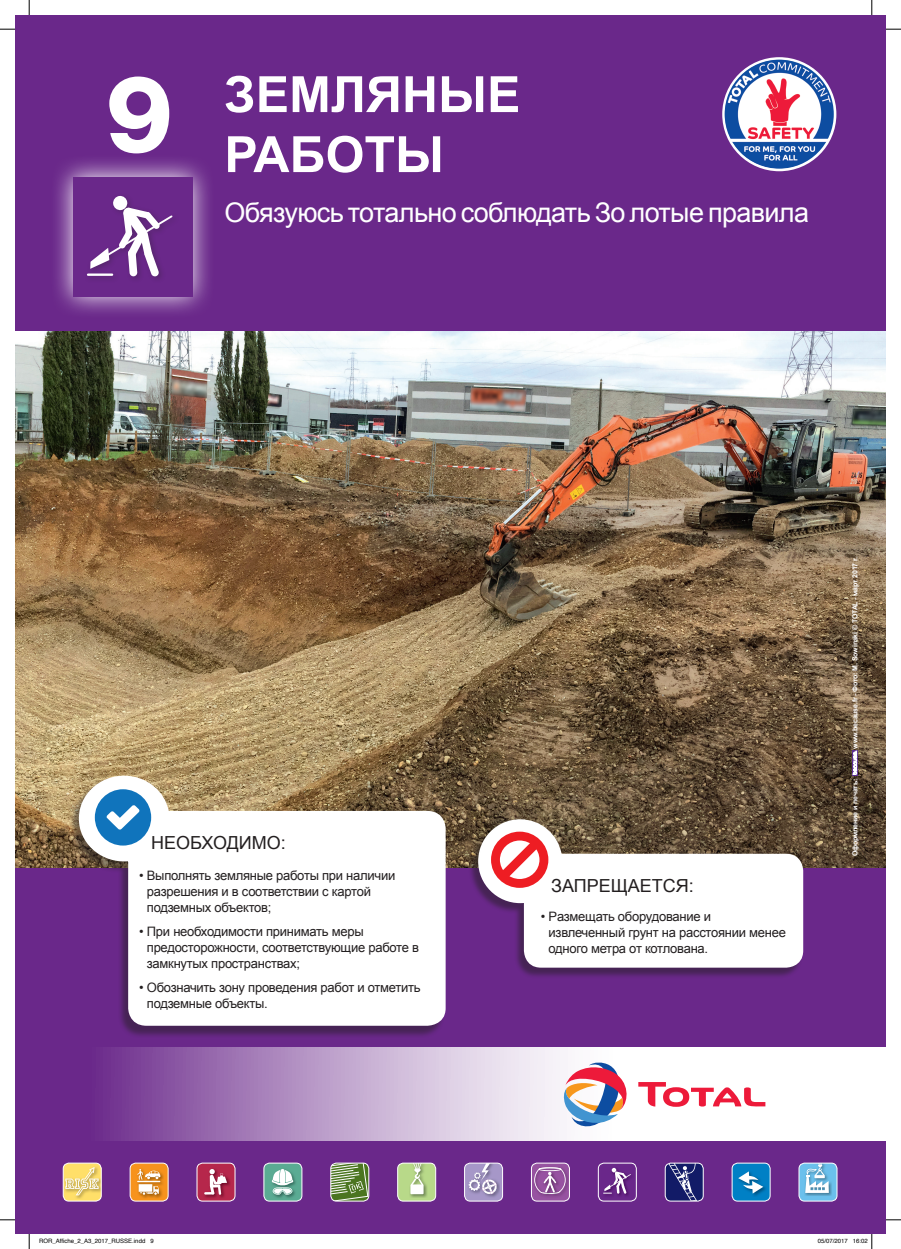
<style>
.page{position:relative;width:901px;height:1249px;background:#fff}
.page>*{position:absolute;margin:0;border:0;box-sizing:border-box;transform-origin:0 0}
.t1{font:800 107.6px "Helvetica Neue LT Std";color:#fff}
.titre{font:700 50px "Arial";color:#fff}
.t2{font:27px "Arial";letter-spacing:-.025em;color:#fff}
.t3{font:18px "Arial";color:#231f20}
.txt_russe{font:13px/16px "Arial";letter-spacing:-.02em;color:#231f20}
.t4{font:700 7px "Arial";letter-spacing:-.02em;color:#fff}
.t5{font:6px "Helvetica";color:#000}
</style>
<div class="page">
<div style="left:15px;top:15px;width:870px;height:1219px;background:#6a288a"></div>
<svg style="left:63px;top:1163px;width:38px;height:37px"></svg>
<div style="left:63px;top:1163px;width:39px;height:39px;border:1px solid #fff;border-radius:6px"></div>
<svg style="left:130px;top:1163px;width:38px;height:38px"></svg>
<div style="left:130px;top:1163px;width:38px;height:39px;border:1px solid #fff;border-radius:6px"></div>
<svg style="left:198px;top:1163px;width:37px;height:38px"></svg>
<div style="left:196px;top:1163px;width:39px;height:39px;border:1px solid #fff;border-radius:6px"></div>
<svg style="left:264px;top:1163px;width:38px;height:38px"></svg>
<div style="left:263px;top:1163px;width:39px;height:39px;border:1px solid #fff;border-radius:6px"></div>
<svg style="left:331px;top:1163px;width:37px;height:38px"></svg>
<div style="left:330px;top:1163px;width:39px;height:39px;border:1px solid #fff;border-radius:6px"></div>
<svg style="left:397px;top:1163px;width:38px;height:38px"></svg>
<div style="left:397px;top:1163px;width:39px;height:39px;border:1px solid #fff;border-radius:6px"></div>
<svg style="left:464px;top:1163px;width:38px;height:37px"></svg>
<div style="left:464px;top:1163px;width:39px;height:39px;border:1px solid #fff;border-radius:6px"></div>
<svg style="left:531px;top:1163px;width:38px;height:38px"></svg>
<div style="left:531px;top:1163px;width:38px;height:39px;border:1px solid #fff;border-radius:6px"></div>
<svg style="left:599px;top:1163px;width:37px;height:38px"></svg>
<div style="left:597px;top:1163px;width:39px;height:39px;border:1px solid #fff;border-radius:6px"></div>
<svg style="left:666px;top:1163px;width:37px;height:38px"></svg>
<div style="left:664px;top:1163px;width:39px;height:39px;border:1px solid #fff;border-radius:6px"></div>
<svg style="left:733px;top:1163px;width:36px;height:38px"></svg>
<div style="left:731px;top:1163px;width:39px;height:39px;border:1px solid #fff;border-radius:6px"></div>
<svg style="left:800px;top:1163px;width:36px;height:38px"></svg>
<div style="left:798px;top:1163px;width:39px;height:39px;border:1px solid #fff;border-radius:6px"></div>
<svg style="left:722px;top:57px;width:114px;height:114px"></svg>
<img style="left:724px;top:60px;width:109px;height:109px;border-radius:55px">
<svg style="left:110px;top:1048px;width:775px;height:93px;background:#d2bfdc"></svg>
<svg style="left:638px;top:1082px;width:127px;height:25px;background:#f8a8b4"></svg>
<svg style="left:563px;top:1061px;width:67px;height:70px;background:#c7afbd"></svg>
<svg style="left:56px;top:160px;width:153px;height:153px"></svg>
<div style="left:73px;top:177px;width:119px;height:119px;background:#6a288a"></div>
<hr style="left:88px;top:273px;width:24px;height:3px;background:#fff">
<svg style="left:90px;top:196px;width:83px;height:81px"></svg>
<img style="left:15px;top:332px;width:870px;height:535px">
<div style="left:468px;top:821px;width:334px;height:158px;background:#231f20;opacity:.5"></div>
<svg style="left:477px;top:818px;width:326px;height:150px;background:#d0c7ca"></svg>
<svg style="left:488px;top:828px;width:63px;height:63px;background:#f69da0"></svg>
<div style="left:68px;top:778px;width:377px;height:260px;background:#231f20;opacity:.5"></div>
<svg style="left:78px;top:775px;width:368px;height:252px;background:#e2d9dc"></svg>
<div style="left:95px;top:789px;width:56px;height:57px;background:#1074bc;border-radius:50%"></div>
<svg style="left:106px;top:805px;width:34px;height:25px"></svg>
<svg style="left:851px;top:750px;width:6px;height:25px"></svg>
<svg style="left:852px;top:751px;width:4px;height:24px"></svg>
<svg style="left:0;top:29px;width:15px;height:1px"></svg>
<svg style="left:885px;top:29px;width:15px;height:1px"></svg>
<svg style="left:0;top:1219px;width:15px;height:2px"></svg>
<svg style="left:885px;top:1219px;width:15px;height:2px"></svg>
<svg style="left:29px;top:0;width:1px;height:15px"></svg>
<svg style="left:29px;top:1234px;width:1px;height:15px"></svg>
<svg style="left:871px;top:0;width:1px;height:15px"></svg>
<svg style="left:871px;top:1234px;width:1px;height:15px"></svg>
<p class="t1" style="left:105px;top:50px;width:69px">9</p>
<p class="titre" style="left:224px;top:61px;width:297px">ЗЕМЛЯНЫЕ</p>
<p class="titre" style="left:224px;top:121px;width:221px">РАБОТЫ</p>
<p class="t2" style="left:224px;top:194px;width:586px">Обязуюсь тотально соблюдать Зо лотые правила</p>
<p class="t3" style="left:151px;top:831px;width:136px">НЕОБХОДИМО:</p>
<p class="txt_russe" style="left:147px;top:868px;width:250px;text-indent:-8px">• Выполнять земляные работы при наличии разрешения и в соответствии с картой подземных объектов;</p>
<p class="txt_russe" style="left:147px;top:923px;width:273px;text-indent:-8px">• При необходимости принимать меры предосторожности, соответствующие работе в замкнутых пространствах;</p>
<p class="txt_russe" style="left:147px;top:979px;width:275px;text-indent:-8px">• Обозначить зону проведения работ и отметить подземные объекты.</p>
<p class="t3" style="left:551px;top:873px;width:144px">ЗАПРЕЩАЕТСЯ:</p>
<p class="txt_russe" style="left:548px;top:909px;width:239px;text-indent:-8px">• Pазмещать оборудование и извлеченный грунт на расстоянии менее одного метра от котлована.</p>
<p class="t4" style="left:850px;top:748px;width:193px;rotate:-90deg">www.because.fr - Фото: M. Sowinski © TOTAL - март 2017 r.</p>
<p class="t4" style="left:850px;top:856px;width:79px;rotate:-90deg">Оформление и печать:</p>
<p class="t5" style="left:39px;top:1236px;width:116px">ROR_Affiche_2_A3_2017_RUSSE.indd 9</p>
<p class="t5" style="left:817px;top:1236px;width:52px">05/07/2017 16:02</p>
</div>
